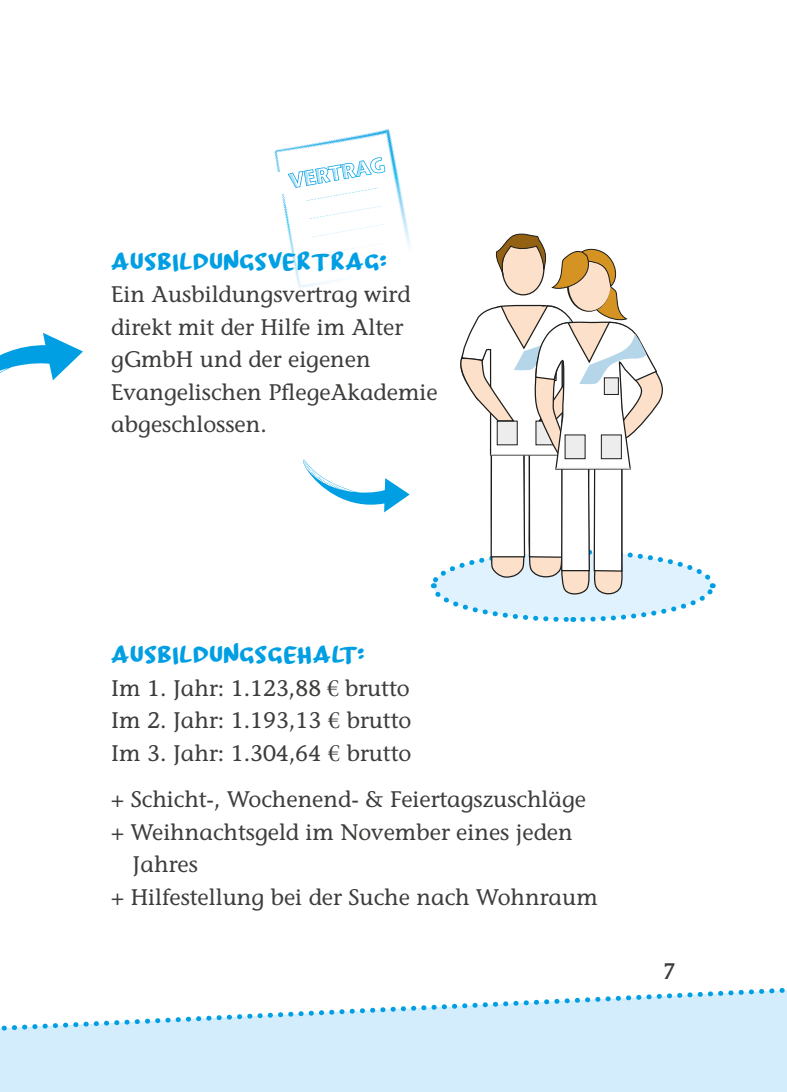
<style>
.page{position:relative;width:787px;height:1092px;background:#fff}
.page>*{position:absolute;margin:0;border:0;box-sizing:border-box;transform-origin:0 0}
.t1{font:25px "Board Marker";letter-spacing:.05em;color:#009fe3}
.t2{font:22.5px/32.5px "Stone Informal";color:#3d3d3c}
.t3{font:600 22.5px "Stone Informal";color:#3d3d3c}
.s1{font-family:"Adobe Garamond Pro";font-size:25px}
</style>
<div class="page">
<svg style="left:274px;top:129px;width:136px;height:159px"></svg>
<div style="left:0;top:1072px;width:787px;height:19px;background:#d4edfc"></div>
<svg style="left:0;top:988px;width:787px;height:84px"></svg>
<svg style="left:430px;top:233px;width:286px;height:389px"></svg>
<svg style="left:0;top:333px;width:83px;height:47px"></svg>
<svg style="left:303px;top:459px;width:107px;height:53px"></svg>
<p class="t1" style="left:111px;top:246px;width:276px">AUSBILDUNGSVERTRAG:</p>
<p class="t2" style="left:111px;top:278px;width:328px">Ein Ausbildungsvertrag wird direkt mit der Hilfe im Alter gGmbH und der eigenen<br>Evangelischen PflegeAkademie abgeschlossen.</p>
<p class="t1" style="left:111px;top:640px;width:254px">AUSBILDUNGSGEHALT:</p>
<p class="t2" style="left:111px;top:671px;width:301px;text-align:justify">Im 1. Jahr: 1.123,88 <span class="s1">€</span> brutto Im 2. Jahr: 1.193,13 <span class="s1">€</span> brutto Im 3. Jahr: 1.304,64 <span class="s1">€</span> brutto</p>
<p class="t2" style="left:111px;top:783px;width:476px">+ Schicht-, Wochenend- &amp; Feiertagszuschläge</p>
<p class="t2" style="left:111px;top:815px;width:463px">+ Weihnachtsgeld im November eines jeden</p>
<p class="t2" style="left:133px;top:848px;width:67px">Jahres</p>
<p class="t2" style="left:111px;top:880px;width:488px">+ Hilfestellung bei der Suche nach Wohnraum</p>
<p class="t3" style="left:662px;top:958px;width:14px">7</p>
</div>
